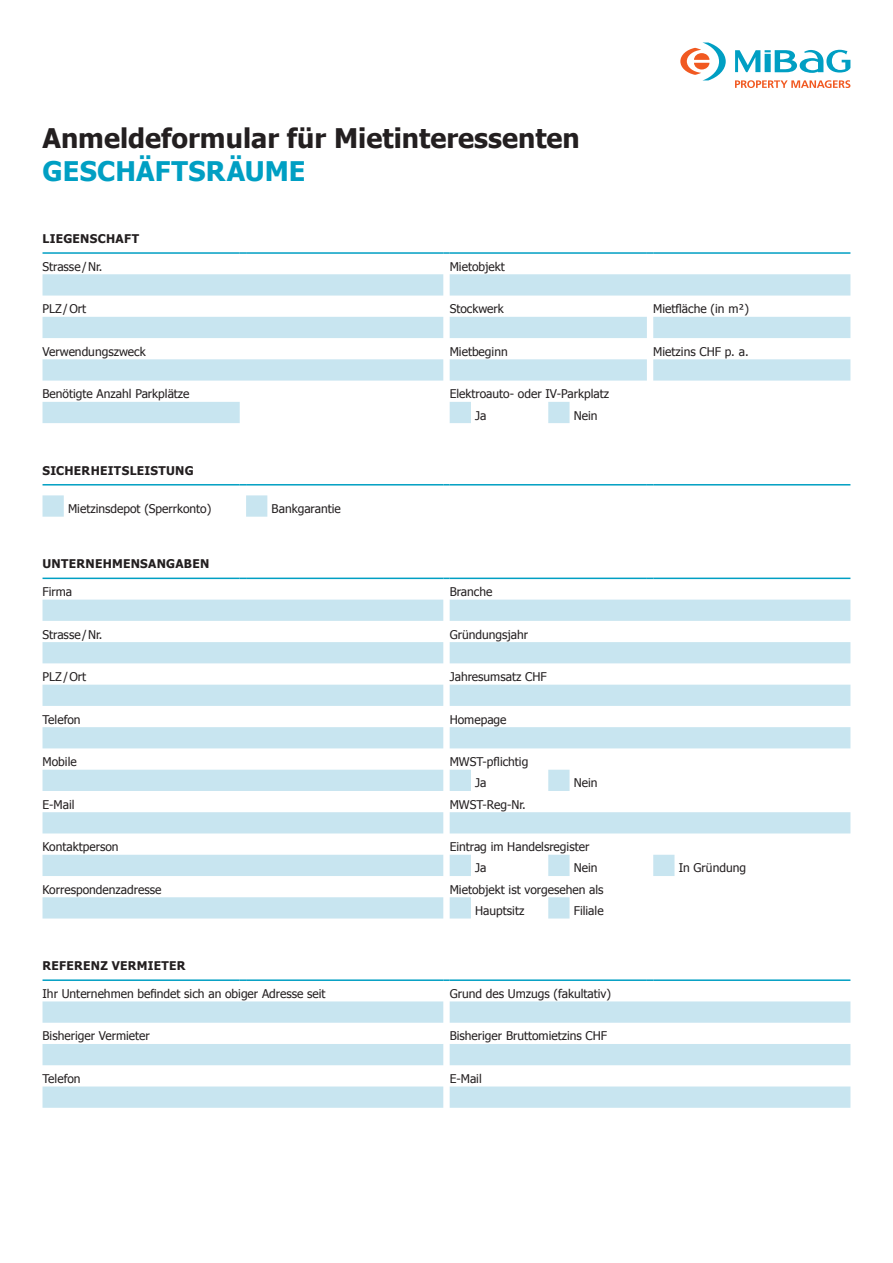
<style>
.page{position:relative;width:893px;height:1263px;background:#fff}
.page>*{position:absolute;margin:0;border:0;box-sizing:border-box;transform-origin:0 0}
.t1{font:700 27px "Tahoma";color:#231f20}
.t2{font:700 27px "Tahoma";letter-spacing:.01em;color:#009fc3}
.t3{font:12px/21.3px "Tahoma";color:#231f20}
.t4{font:700 12px "Tahoma";letter-spacing:.025em;color:#231f20}
</style>
<div class="page">
<svg style="left:680px;top:43px;width:46px;height:37px"></svg>
<svg style="left:735px;top:50px;width:115px;height:23px"></svg>
<svg style="left:735px;top:80px;width:115px;height:8px"></svg>
<svg style="left:43px;top:274px;width:807px;height:149px"></svg>
<hr style="left:43px;top:252px;width:197px;height:2px;background:#009fc3">
<svg style="left:240px;top:252px;width:6px;height:2px"></svg>
<hr style="left:246px;top:252px;width:197px;height:2px;background:#009fc3">
<svg style="left:443px;top:252px;width:7px;height:2px"></svg>
<hr style="left:450px;top:252px;width:197px;height:2px;background:#009fc3">
<svg style="left:647px;top:252px;width:6px;height:2px"></svg>
<hr style="left:653px;top:252px;width:197px;height:2px;background:#009fc3">
<svg style="left:450px;top:402px;width:119px;height:21px"></svg>
<svg style="left:43px;top:600px;width:807px;height:318px"></svg>
<hr style="left:43px;top:578px;width:197px;height:1px;background:#009fc3">
<hr style="left:246px;top:578px;width:197px;height:1px;background:#009fc3">
<hr style="left:450px;top:578px;width:197px;height:1px;background:#009fc3">
<hr style="left:653px;top:578px;width:197px;height:1px;background:#009fc3">
<svg style="left:450px;top:855px;width:224px;height:21px"></svg>
<svg style="left:450px;top:770px;width:119px;height:21px"></svg>
<svg style="left:450px;top:897px;width:119px;height:21px"></svg>
<svg style="left:43px;top:1001px;width:807px;height:107px;fill:#c8e5f0"></svg>
<hr style="left:43px;top:979px;width:197px;height:2px;background:#009fc3">
<svg style="left:240px;top:979px;width:6px;height:2px"></svg>
<hr style="left:246px;top:979px;width:197px;height:2px;background:#009fc3">
<svg style="left:443px;top:979px;width:7px;height:2px"></svg>
<hr style="left:450px;top:979px;width:197px;height:2px;background:#009fc3">
<svg style="left:647px;top:979px;width:6px;height:2px"></svg>
<hr style="left:653px;top:979px;width:197px;height:2px;background:#009fc3">
<hr style="left:43px;top:484px;width:197px;height:1px;background:#009fc3">
<hr style="left:246px;top:484px;width:197px;height:1px;background:#009fc3">
<hr style="left:450px;top:484px;width:197px;height:1px;background:#009fc3">
<hr style="left:653px;top:484px;width:197px;height:1px;background:#009fc3">
<svg style="left:43px;top:495px;width:224px;height:22px"></svg>
<h1 class="t1" style="left:43px;top:119px;width:539px">Anmeldeformular für Mietinteressenten</h1>
<h1 class="t2" style="left:43px;top:152px;width:265px">GESCHÄFTSRÄUME</h1>
<p class="t4" style="left:43px;top:230px;width:22px">Liege</p>
<p class="t4" style="left:80px;top:230px;width:19px">nschaft</p>
<p class="t3" style="left:43px;top:255px;width:62px">Strasse/Nr.</p>
<p class="t3" style="left:450px;top:255px;width:57px">Mietobjekt</p>
<p class="t3" style="left:43px;top:298px;width:45px">PLZ/Ort</p>
<p class="t3" style="left:450px;top:298px;width:56px">Stockwerk</p>
<p class="t3" style="left:653px;top:298px;width:97px">Mietfläche (in m²)</p>
<p class="t3" style="left:43px;top:340px;width:105px">Verwendungszweck</p>
<p class="t3" style="left:450px;top:340px;width:60px">Mietbeginn</p>
<p class="t3" style="left:653px;top:340px;width:97px">Mietzins CHF p. a.</p>
<p class="t3" style="left:43px;top:383px;width:149px">Benötigte Anzahl Parkplätze</p>
<p class="t3" style="left:475px;top:383px;width:135px;text-indent:-26px">Elektroauto- oder IV-Parkplatz<br>Ja</p>
<p class="t3" style="left:574px;top:404px;width:25px">Nein</p>
<p class="t4" style="left:43px;top:462px;width:24px">Sicherhe</p>
<p class="t4" style="left:108px;top:462px;width:15px">itsle</p>
<p class="t4" style="left:144px;top:462px;width:15px">istu</p>
<p class="t4" style="left:175px;top:462px;width:19px">ng</p>
<p class="t3" style="left:68px;top:497px;width:145px">Mietzinsdepot (Sperrkonto)</p>
<p class="t3" style="left:272px;top:497px;width:71px">Bankgarantie</p>
<p class="t4" style="left:43px;top:556px;width:166px">UNTERNEHMENSANGABEN</p>
<p class="t3" style="left:43px;top:580px;width:31px">Firma</p>
<p class="t3" style="left:450px;top:580px;width:44px">Branche</p>
<p class="t3" style="left:43px;top:623px;width:62px">Strasse/Nr.</p>
<p class="t3" style="left:450px;top:623px;width:80px">Gründungsjahr</p>
<p class="t3" style="left:43px;top:665px;width:45px">PLZ/Ort</p>
<p class="t3" style="left:450px;top:665px;width:98px">Jahresumsatz CHF</p>
<p class="t3" style="left:43px;top:708px;width:40px">Telefon</p>
<p class="t3" style="left:450px;top:708px;width:58px">Homepage</p>
<p class="t3" style="left:43px;top:750px;width:36px">Mobile</p>
<p class="t3" style="left:450px;top:750px;width:80px">MWST-pflichtig</p>
<p class="t3" style="left:43px;top:793px;width:34px">E-Mail</p>
<p class="t3" style="left:450px;top:793px;width:78px">MWST-Reg-Nr.</p>
<p class="t3" style="left:43px;top:835px;width:78px">Kontaktperson</p>
<p class="t3" style="left:450px;top:835px;width:141px">Eintrag im Handelsregister</p>
<p class="t3" style="left:43px;top:878px;width:120px">Korrespondenzadresse</p>
<p class="t3" style="left:450px;top:878px;width:155px">Mietobjekt ist vorgesehen als</p>
<p class="t3" style="left:475px;top:772px;width:13px">Ja</p>
<p class="t3" style="left:574px;top:772px;width:25px">Nein</p>
<p class="t3" style="left:475px;top:857px;width:13px">Ja</p>
<p class="t3" style="left:574px;top:857px;width:25px">Nein</p>
<p class="t3" style="left:679px;top:857px;width:69px">In Gründung</p>
<p class="t3" style="left:475px;top:899px;width:51px">Hauptsitz</p>
<p class="t3" style="left:574px;top:899px;width:31px">Filiale</p>
<p class="t4" style="left:43px;top:957px;width:144px">REFERENZ VERMIETER</p>
<p class="t3" style="left:43px;top:982px;width:285px">Ihr Unternehmen befindet sich an obiger Adresse seit</p>
<p class="t3" style="left:450px;top:982px;width:163px">Grund des Umzugs (fakultativ)</p>
<p class="t3" style="left:43px;top:1025px;width:109px">Bisheriger Vermieter</p>
<p class="t3" style="left:450px;top:1025px;width:159px">Bisheriger Bruttomietzins CHF</p>
<p class="t3" style="left:43px;top:1067px;width:40px">Telefon</p>
<p class="t3" style="left:450px;top:1067px;width:34px">E-Mail</p>
</div>
